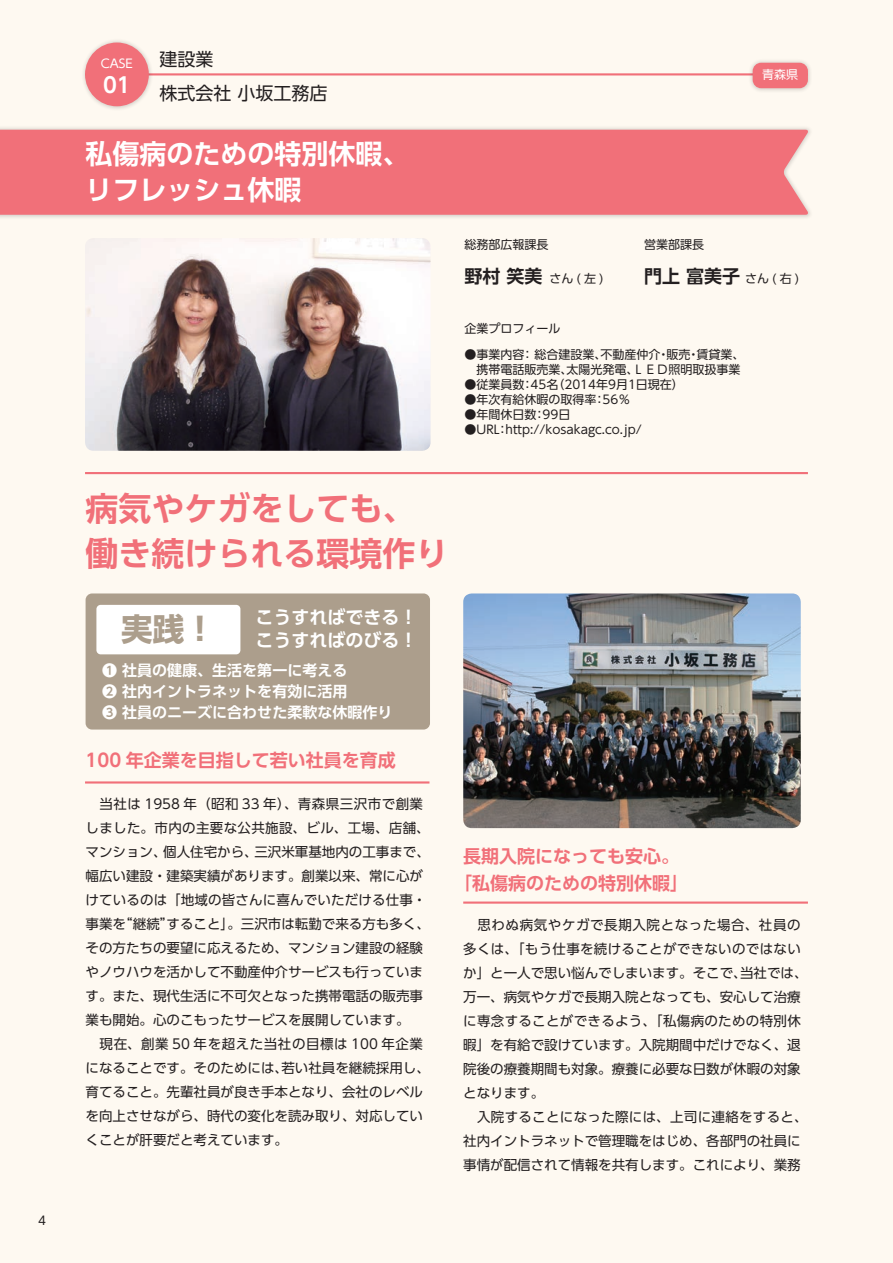
<style>
.page{position:relative;width:893px;height:1263px;background:#fef9f1}
.page>*{position:absolute;margin:0;border:0;box-sizing:border-box;transform-origin:0 0}
.t1{font:700 33px/45px "UD Shin Go Pro De";color:#f17079}
.t2{font:700 31.5px "UD Shin Go Pro";color:#ac9e8c}
.t3{font:700 27px/36px "UD Shin Go Pro De";color:#fff}
.t4{font:700 21px "UD Shin Go Pro De";color:#fff}
.t5{font:700 18px/27px "UD Shin Go Pro De";color:#f17079;text-align:center}
.t6{font:700 18px/22.5px "UD Shin Go Pro De";color:#fff}
.t7{font:18px "UD Shin Go Pro";color:#231f20}
.t8{font:700 18px "UD Shin Go Pro De";color:#231f20}
.t9{font:700 15px/21px "UD Shin Go Pro De";color:#fff}
.t10{font:13.5px/24px "UD Shin Go Pro";color:#231f20}
.t11{font:12px/15px "UD Shin Go Pro";color:#231f20}
.t12{font:12px "UD Shin Go Pro";color:#fff}
.s1{font-family:"UD Shin Go Pro De";font-weight:700;font-size:18px}
</style>
<div class="page">
<hr style="left:85px;top:73px;width:723px;height:2px;background:#f17079">
<hr style="left:85px;top:472px;width:723px;height:2px;background:#f17079">
<div style="left:81px;top:38px;width:73px;height:73px;background:#231f20;opacity:.2"></div>
<div style="left:85px;top:43px;width:64px;height:63px;background:#f17079;border-radius:50%"></div>
<div style="left:748px;top:59px;width:65px;height:34px;background:#231f20;opacity:.2"></div>
<div style="left:753px;top:63px;width:55px;height:25px;background:#f17079;border-radius:9px"></div>
<div style="left:0;top:126px;width:813px;height:94px;background:#231f20;opacity:.2"></div>
<div style="left:0;top:130px;width:809px;height:85px;background:#f17079"></div>
<hr style="left:85px;top:781px;width:344px;height:2px;background:#f17079">
<img style="left:85px;top:238px;width:346px;height:213px">
<hr style="left:463px;top:901px;width:345px;height:3px;background:#f17079">
<div style="left:86px;top:593px;width:344px;height:136px;background:#ac9e8c;border-radius:6px"></div>
<div style="left:96px;top:605px;width:144px;height:49px;background:#fff;border-radius:4px"></div>
<img style="left:463px;top:593px;width:338px;height:235px">
<p class="t11" style="left:38px;top:1213px;width:9px">4</p>
<p class="t12" style="left:101px;top:54px;width:34px">CASE</p>
<h3 class="t7" style="left:159px;top:44px;width:55px">建設業</h3>
<h3 class="t4" style="left:103px;top:68px;width:29px">01</h3>
<h3 class="t7" style="left:159px;top:78px;width:169px">株式会社 小坂工務店</h3>
<h3 class="t3" style="left:86px;top:135px;width:326px">私傷病のための特別休暇、リフレッシュ休暇</h3>
<p class="t12" style="left:762px;top:65px;width:37px">青森県</p>
<p class="t11" style="left:465px;top:237px;width:85px">総務部広報課長</p>
<p class="t11" style="left:465px;top:271px;width:140px"><span class="s1">野村 笑美</span>さん(左)</p>
<p class="t11" style="left:465px;top:321px;width:97px">企業プロフィール</p>
<p class="t11" style="left:644px;top:237px;width:61px">営業部課長</p>
<h3 class="t8" style="left:644px;top:262px;width:97px">門上 富美子</h3>
<p class="t11" style="left:745px;top:271px;width:55px">さん(右)</p>
<p class="t11" style="left:465px;top:347px;width:281px">●事業内容： 総合建設業、不動産仲介・販売・賃貸業、　携帯電話販売業、太陽光発電、ＬＥＤ照明取扱事業</p>
<p class="t11" style="left:465px;top:377px;width:221px">●従業員数：45名（2014年9月1日現在）</p>
<p class="t11" style="left:465px;top:392px;width:167px">●年次有給休暇の取得率：56％</p>
<p class="t11" style="left:465px;top:407px;width:107px">●年間休日数：99日</p>
<p class="t11" style="left:465px;top:422px;width:179px">●URL：http://kosakagc.co.jp/</p>
<h1 class="t1" style="left:86px;top:485px;width:365px">病気やケガをしても、働き続けられる環境作り</h1>
<h3 class="t6" style="left:255px;top:606px;width:164px">こうすればできる！こうすればのびる！</h3>
<h2 class="t2" style="left:121px;top:603px;width:96px">実践！</h2>
<p class="t9" style="left:102px;top:659px;width:291px">❶ 社員の健康、生活を第一に考える<br>❷ 社内イントラネットを有効に活用<br>❸ 社員のニーズに合わせた柔軟な休暇作り</p>
<h3 class="t5" style="left:86px;top:747px;width:312px">100 年企業を目指して若い社員を育成</h3>
<p class="t10" style="left:86px;top:792px;width:346px">　当社は 1958 年（昭和 33 年）、青森県三沢市で創業しました。市内の主要な公共施設、ビル、工場、店舗、マンション、個人住宅から、三沢米軍基地内の工事まで、幅広い建設・建築実績があります。創業以来、常に心がけているのは「地域の皆さんに喜んでいただける仕事・事業を“継続”すること」。三沢市は転勤で来る方も多く、その方たちの要望に応えるため、マンション建設の経験やノウハウを活かして不動産仲介サービスも行っています。また、現代生活に不可欠となった携帯電話の販売事業も開始。心のこもったサービスを展開しています。<br>　現在、創業 50 年を超えた当社の目標は 100 年企業になることです。そのためには、若い社員を継続採用し、育てること。先輩社員が良き手本となり、会社のレベルを向上させながら、時代の変化を読み取り、対応していくことが肝要だと考えています。</p>
<h3 class="t5" style="left:454px;top:842px;width:235px">長期入院になっても安心。「私傷病のための特別休暇」</h3>
<p class="t10" style="left:463px;top:912px;width:346px">　思わぬ病気やケガで長期入院となった場合、社員の多くは、「もう仕事を続けることができないのではないか」と一人で思い悩んでしまいます。そこで、当社では、万一、病気やケガで長期入院となっても、安心して治療に専念することができるよう、「私傷病のための特別休暇」を有給で設けています。入院期間中だけでなく、退院後の療養期間も対象。療養に必要な日数が休暇の対象となります。<br>　入院することになった際には、上司に連絡をすると、社内イントラネットで管理職をはじめ、各部門の社員に事情が配信されて情報を共有します。これにより、業務</p>
</div>
